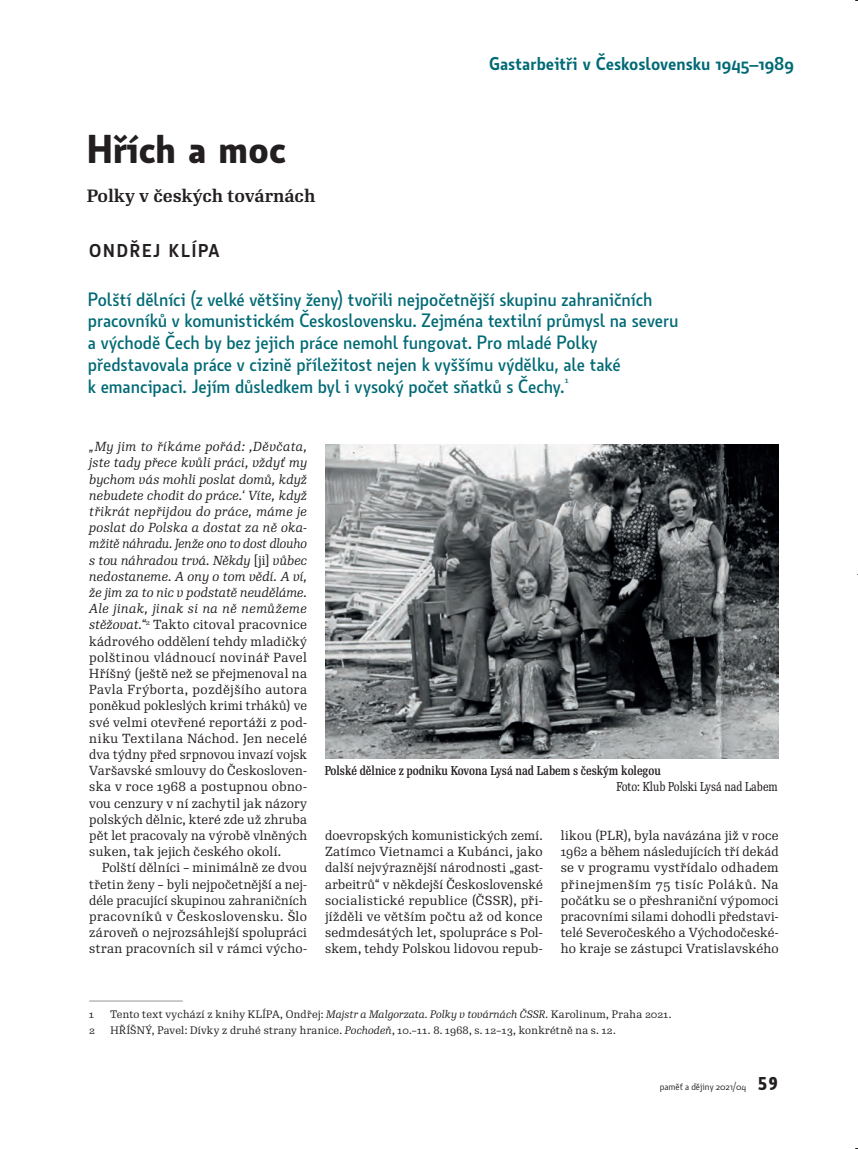
<style>
.page{position:relative;width:858px;height:1149px;background:#fff}
.page>*{position:absolute;margin:0;border:0;box-sizing:border-box;transform-origin:0 0}
.t1{font:700 39px "Botanika Std";color:#231f20}
.t2{font:500 18.75px/21.8px "Botanika Std";letter-spacing:-.005em;color:#006a75}
.t3{font:600 18px "Botanika Std";color:#006a75}
.t4{font:600 18px "Botanika Std";letter-spacing:.1em;color:#231f20}
.t5{font:700 17.25px "Re Public Std";letter-spacing:-.005em;color:#231f20}
.t6{font:12.75px/16.2px "Re Public Std";letter-spacing:.015em;color:#231f20;text-align:justify}
.t7{font:500 12.45px "Re Public Std Cond";color:#231f20}
.t8{font:12.45px "Re Public Std Cond";color:#231f20}
.t9{font:10.5px "Re Public Std";letter-spacing:.03em;color:#231f20}
.t10{font:9.75px "Botanika Std";color:#231f20}
.t11{font:500 8.25px "Re Public Std";color:#006a75}
.s1{font-style:italic}
.s2{font-family:"Botanika Mono";font-weight:700;font-size:18px}
</style>
<div class="page">
<hr style="left:89px;top:1001px;width:94px;height:1px;background:#939598">
<img style="left:325px;top:444px;width:453px;height:315px">
<h1 class="t1" style="left:87px;top:123px;width:200px">Hřích a moc</h1>
<h3 class="t5" style="left:87px;top:185px;width:230px">Polky v českých továrnách</h3>
<h3 class="t4" style="left:89px;top:238px;width:132px">ONDŘEJ KLÍPA</h3>
<h3 class="t3" style="left:489px;top:51px;width:306px">Gastarbeitři v Československu 1945–1989</h3>
<p class="t2" style="left:88px;top:288px;width:592px">Polští dělníci (z velké většiny ženy) tvořili nejpočetnější skupinu zahraničních pracovníků v komunistickém Československu. Zejména textilní průmysl na severu a východě Čech by bez jejich práce nemohl fungovat. Pro mladé Polky představovala práce v cizině příležitost nejen k vyššímu výdělku, ale také<br>k emancipaci. Jejím důsledkem byl i vysoký počet sňatků s Čechy.</p>
<p class="t11" style="left:564px;top:375px;width:6px">1</p>
<p class="t6" style="left:89px;top:439px;width:219px"><span class="s1">„My jim to říkáme pořád: ,Děvčata, jste tady přece kvůli práci, vždyť my bychom vás mohli poslat domů, když nebudete chodit do práce.‘ Víte, když třikrát nepřijdou do práce, máme je poslat do Polska a dostat za ně oka&shy;mžitě náhradu. Jenže ono to dost dlouho s tou náhradou trvá. Někdy</span> [ji] <span class="s1">vůbec nedostaneme. A ony o tom vědí. A ví, že jim za to nic v podstatě neuděláme.<br>Ale jinak, jinak si na ně nemůžeme stěžovat.“</span><sup>2</sup> Takto citoval pracovnice kádrového oddělení tehdy mladičký polštinou vládnoucí novinář Pavel Hříšný (ještě než se přejmenoval na Pavla Frýborta, pozdějšího autora poněkud pokleslých krimi trháků) ve své velmi otevřené reportáži z pod&shy;niku Textilana Náchod. Jen necelé dva týdny před srpnovou invazí vojsk Varšavské smlouvy do Českosloven&shy;ska v roce 1968 a postupnou obno&shy;vou cenzury v ní zachytil jak názory polských dělnic, které zde už zhruba pět let pracovaly na výrobě vlněných suken, tak jejich českého okolí.</p>
<p class="t6" style="left:89px;top:860px;width:219px;text-indent:13px">Polští dělníci – minimálně ze dvou třetin ženy – byli nejpočetnější a nej&shy;déle pracující skupinou zahraničních pracovníků v Československu. Šlo zároveň o nejrozsáhlejší spolupráci stran pracovních sil v rámci výcho-</p>
<p class="t7" style="left:324px;top:763px;width:337px">Polské dělnice z podniku Kovona Lysá nad Labem s českým kolegou</p>
<p class="t8" style="left:616px;top:779px;width:163px">Foto: Klub Polski Lysá nad Labem</p>
<p class="t6" style="left:325px;top:827px;width:219px">doevropských komunistických zemí.<br>Zatímco Vietnamci a Kubánci, jako další nejvýraznější národnosti „gast&shy;arbeitrů“ v někdejší Československé socialistické republice (ČSSR), při&shy;jížděli ve větším počtu až od konce sedmdesátých let, spolupráce s Pol&shy;skem, tehdy Polskou lidovou repub-</p>
<p class="t6" style="left:560px;top:827px;width:219px">likou (PLR), byla navázána již v roce 1962 a během následujících tří dekád se v programu vystřídalo odhadem přinejmenším 75 tisíc Poláků. Na počátku se o přeshraniční výpomoci pracovními silami dohodli představi&shy;telé Severočeského a Východočeské&shy;ho kraje se zástupci Vratislavského</p>
<p class="t9" style="left:89px;top:1008px;width:6px">1</p>
<p class="t9" style="left:110px;top:1008px;width:562px">Tento text vychází z knihy KLÍPA, Ondřej: <span class="s1">Majstr a Malgorzata. Polky v továrnách ČSSR.</span> Karolinum, Praha 2021.</p>
<p class="t9" style="left:89px;top:1024px;width:7px">2</p>
<p class="t9" style="left:110px;top:1024px;width:506px">HŘÍŠNÝ, Pavel: Dívky z druhé strany hranice. <span class="s1">Pochodeň</span>, 10.–11. 8. 1968, s. 12–13, konkrétně na s. 12.</p>
<p class="t10" style="left:659px;top:1080px;width:120px">paměť a dějiny 2021/04 <span class="s2">59</span></p>
</div>
